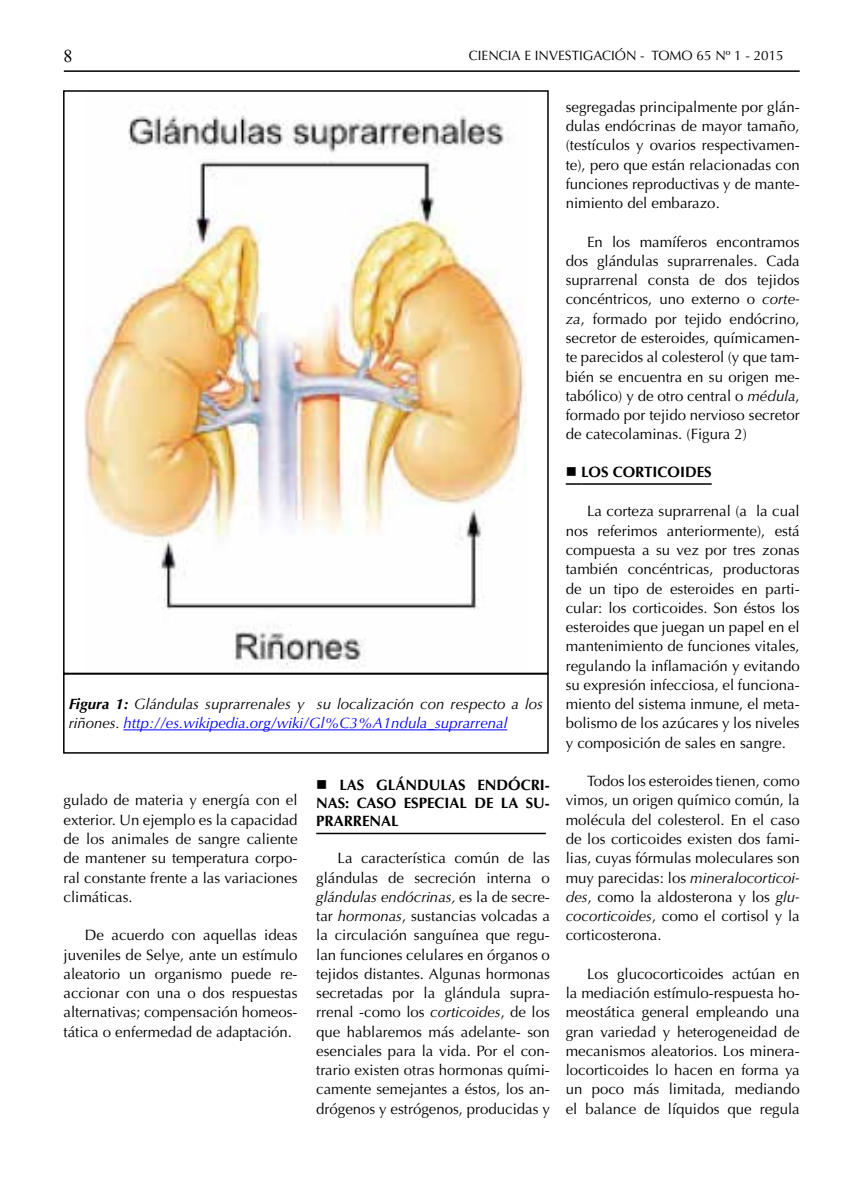
<style>
.page{position:relative;width:855px;height:1191px;background:#fff}
.page>*{position:absolute;margin:0;border:0;box-sizing:border-box;transform-origin:0 0}
.t1{font:18px "Times New Roman";color:#000}
.t2{font:15px/19.2px "Optima LT Std";color:#000;text-align:justify}
.t3{font:italic 15px/19.2px "Optima LT Std";color:#000}
.t4{font:700 15px "Optima LT Std";color:#000}
.t5{font:13.5px "Optima LT Std";color:#000}
.s1{font-weight:700}
.s2{color:#00f}
.s3{font-style:italic}
</style>
<div class="page">
<hr style="left:64px;top:70px;width:735px;height:2px;background:#000">
<hr style="left:316px;top:832px;width:230px;height:2px;background:#000">
<svg style="left:566px;top:483px;width:15px;height:2px"></svg>
<hr style="left:581px;top:483px;width:130px;height:2px;background:#000">
<hr style="left:123px;top:729px;width:384px;height:1px;background:#00f">
<div style="left:63px;top:673px;width:486px;height:80px;border:2px solid #000"></div>
<img style="left:85px;top:105px;width:442px;height:563px">
<div style="left:63px;top:90px;width:486px;height:584px;border:2px solid #000"></div>
<p class="t1" style="left:63px;top:44px;width:10px">8</p>
<p class="t5" style="left:469px;top:47px;width:316px">CIENCIA E INVESTIGACIÓN - TOMO 65 Nº 1 - 2015</p>
<p class="t3" style="left:69px;top:694px;width:476px"><span class="s1">Figura 1:</span> Glándulas suprarrenales y su localización con respecto a los riñones. <span class="s2">http://es.wikipedia.org/wiki/Gl%C3%A1ndula_suprarrenal</span></p>
<p class="t2" style="left:64px;top:791px;width:235px">gulado de materia y energía con el exterior. Un ejemplo es la capacidad de los animales de sangre caliente de mantener su temperatura corpo&shy;ral constante frente a las variaciones climáticas.</p>
<p class="t2" style="left:64px;top:926px;width:235px;text-indent:21px">De acuerdo con aquellas ideas juveniles de Selye, ante un estímulo aleatorio un organismo puede re&shy;accionar con una o dos respuestas alternativas; compensación homeos&shy;tática o enfermedad de adaptación.</p>
<p class="t4" style="left:316px;top:776px;width:40px">■ LAS</p>
<p class="t4" style="left:376px;top:776px;width:11px">GLÁNDULAS</p>
<p class="t4" style="left:477px;top:776px;width:11px">ENDÓCRI</p>
<p class="t4" style="left:545px;top:776px;width:6px">-</p>
<p class="t4" style="left:316px;top:794px;width:11px">NAS</p>
<p class="t4" style="left:345px;top:794px;width:23px">: CASO</p>
<p class="t4" style="left:404px;top:794px;width:9px">ESPECIAL</p>
<p class="t4" style="left:474px;top:794px;width:77px">DELASU-</p>
<p class="t4" style="left:316px;top:812px;width:10px">PRARRENAL</p>
<p class="t2" style="left:316px;top:848px;width:235px;text-indent:21px">La característica común de las glándulas de secreción interna o <span class="s3">glándulas endócrinas,</span> es la de secre&shy;tar <span class="s3">hormonas</span>, sustancias volcadas a la circulación sanguínea que regu&shy;lan funciones celulares en órganos o tejidos distantes. Algunas hormonas secretadas por la glándula supra&shy;rrenal -como los <span class="s3">corticoides</span>, de los que hablaremos más adelante- son esenciales para la vida. Por el con&shy;trario existen otras hormonas quími&shy;camente semejantes a éstos, los an&shy;drógenos y estrógenos, producidas y</p>
<p class="t2" style="left:566px;top:97px;width:235px">segregadas principalmente por glán&shy;dulas endócrinas de mayor tamaño, (testículos y ovarios respectivamen&shy;te), pero que están relacionadas con funciones reproductivas y de mante&shy;nimiento del embarazo.</p>
<p class="t2" style="left:566px;top:232px;width:235px;text-indent:21px">En los mamíferos encontramos dos glándulas suprarrenales. Cada suprarrenal consta de dos tejidos concéntricos, uno externo o <span class="s3">corte&shy;za</span>, formado por tejido endócrino, secretor de esteroides, químicamen&shy;te parecidos al colesterol (y que tam&shy;bién se encuentra en su origen me&shy;tabólico) y de otro central o <span class="s3">médula</span>, formado por tejido nervioso secretor de catecolaminas. (Figura 2)</p>
<p class="t4" style="left:566px;top:463px;width:57px">■LOS CORTICOIDES</p>
<p class="t2" style="left:566px;top:502px;width:235px;text-indent:21px">La corteza suprarrenal (a la cual nos referimos anteriormente), está compuesta a su vez por tres zonas también concéntricas, productoras de un tipo de esteroides en parti&shy;cular: los corticoides. Son éstos los esteroides que juegan un papel en el mantenimiento de funciones vitales, regulando la inflamación y evitando su expresión infecciosa, el funciona&shy;miento del sistema inmune, el meta&shy;bolismo de los azúcares y los niveles y composición de sales en sangre.</p>
<p class="t2" style="left:566px;top:771px;width:235px;text-indent:21px">Todos los esteroides tienen, como vimos, un origen químico común, la molécula del colesterol. En el caso de los corticoides existen dos fami&shy;lias, cuyas fórmulas moleculares son muy parecidas: los <span class="s3">mineralocorticoi&shy;des</span>, como la aldosterona y los <span class="s3">glu&shy;cocorticoides</span>, como el cortisol y la corticosterona.</p>
<p class="t2" style="left:566px;top:964px;width:235px;text-indent:21px">Los glucocorticoides actúan en la mediación estímulo-respuesta ho&shy;meostática general empleando una gran variedad y heterogeneidad de mecanismos aleatorios. Los minera&shy;locorticoides lo hacen en forma ya un poco más limitada, mediando el balance de líquidos que regula</p>
</div>
